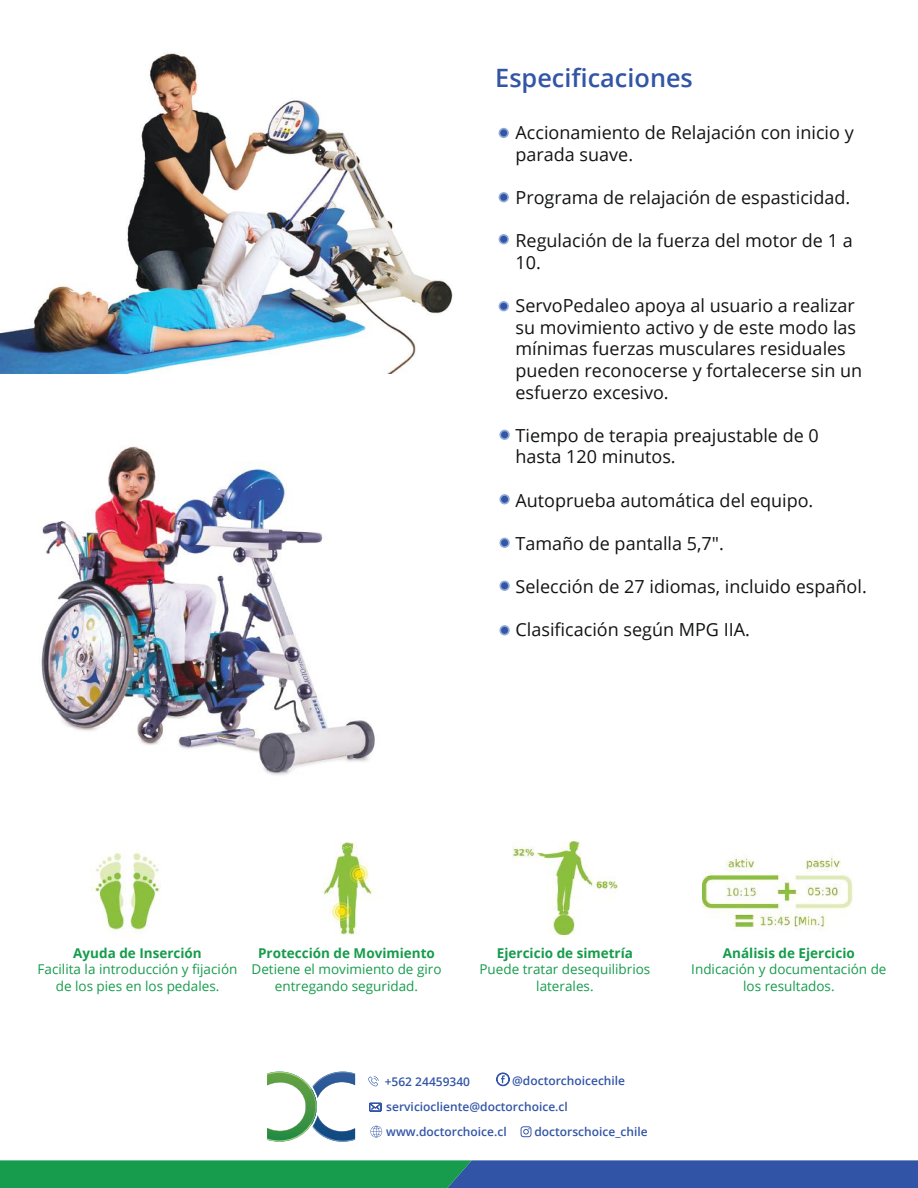
<style>
.page{position:relative;width:918px;height:1188px;background:#fff}
.page>*{position:absolute;margin:0;border:0;box-sizing:border-box;transform-origin:0 0}
.t1{font:600 25.35px "Open Sans";color:#3355a6}
.t2{font:18px/21.6px "Open Sans";color:#121314}
.t3{font:13.5px/16.5px "Open Sans";color:#169c4c;text-align:center}
.t4{font:700 13.5px "Open Sans";color:#169c4c}
.t5{font:600 12px/24.6px "Open Sans";color:#3355a7}
</style>
<div class="page">
<img style="left:0;top:52px;width:453px;height:322px">
<div style="left:499px;top:129px;width:9px;height:8px;background:#3355a6;border-radius:50%"></div>
<div style="left:499px;top:128px;width:10px;height:10px;border:2px solid #90a9d5;border-radius:50%"></div>
<div style="left:499px;top:193px;width:9px;height:9px;background:#3355a6;border-radius:50%"></div>
<div style="left:499px;top:192px;width:10px;height:10px;border:2px solid #90a9d5;border-radius:50%"></div>
<div style="left:499px;top:235px;width:9px;height:9px;background:#3355a6;border-radius:50%"></div>
<div style="left:499px;top:234px;width:10px;height:10px;border:2px solid #90a9d5;border-radius:50%"></div>
<div style="left:499px;top:302px;width:9px;height:9px;background:#3355a6;border-radius:50%"></div>
<div style="left:499px;top:301px;width:10px;height:10px;border:2px solid #90a9d5;border-radius:50%"></div>
<div style="left:500px;top:430px;width:9px;height:9px;background:#3355a6;border-radius:50%"></div>
<div style="left:499px;top:430px;width:11px;height:10px;border:2px solid #90a9d5;border-radius:50%"></div>
<div style="left:500px;top:495px;width:9px;height:9px;background:#3355a6;border-radius:50%"></div>
<div style="left:499px;top:494px;width:11px;height:10px;border:2px solid #90a9d5;border-radius:50%"></div>
<div style="left:500px;top:538px;width:9px;height:9px;background:#3355a6;border-radius:50%"></div>
<div style="left:499px;top:538px;width:11px;height:10px;border:2px solid #90a9d5;border-radius:50%"></div>
<div style="left:500px;top:581px;width:9px;height:9px;background:#3355a6;border-radius:50%"></div>
<div style="left:499px;top:581px;width:11px;height:10px;border:2px solid #90a9d5;border-radius:50%"></div>
<div style="left:500px;top:626px;width:9px;height:9px;background:#3355a6;border-radius:50%"></div>
<div style="left:499px;top:625px;width:11px;height:10px;border:2px solid #90a9d5;border-radius:50%"></div>
<img style="left:512px;top:842px;width:106px;height:93px">
<img style="left:323px;top:842px;width:52px;height:93px">
<img style="left:91px;top:852px;width:70px;height:85px">
<img style="left:702px;top:856px;width:151px;height:75px">
<img style="left:41px;top:446px;width:334px;height:329px">
<svg style="left:0;top:1160px;width:918px;height:28px;background:#267a7a"></svg>
<svg style="left:267px;top:1072px;width:88px;height:70px"></svg>
<svg style="left:369px;top:1103px;width:12px;height:8px"></svg>
<svg style="left:370px;top:1126px;width:12px;height:11px"></svg>
<svg style="left:368px;top:1076px;width:11px;height:10px"></svg>
<svg style="left:496px;top:1073px;width:14px;height:13px"></svg>
<svg style="left:521px;top:1126px;width:10px;height:11px"></svg>
<h1 class="t1" style="left:495px;top:61px;width:199px">Especificaciones</h1>
<p class="t2" style="left:516px;top:122px;width:340px">Accionamiento de Relajación con inicio y parada suave.</p>
<p class="t2" style="left:516px;top:186px;width:336px">Programa de relajación de espasticidad.</p>
<p class="t2" style="left:516px;top:230px;width:339px">Regulación de la fuerza del motor de 1 a<br>10.</p>
<p class="t2" style="left:516px;top:294px;width:348px">ServoPedaleo apoya al usuario a realizar su movimiento activo y de este modo las mínimas fuerzas musculares residuales pueden reconocerse y fortalecerse sin un esfuerzo excesivo.</p>
<p class="t2" style="left:516px;top:424px;width:305px">Tiempo de terapia preajustable de 0 hasta 120 minutos.</p>
<p class="t2" style="left:516px;top:489px;width:299px">Autoprueba automática del equipo.</p>
<p class="t2" style="left:516px;top:532px;width:210px">Tamaño de pantalla 5,7".</p>
<p class="t2" style="left:516px;top:575px;width:353px">Selección de 27 idiomas, incluido español.</p>
<p class="t2" style="left:516px;top:618px;width:236px">Clasificación según MPG IIA.</p>
<p class="t4" style="left:73px;top:943px;width:130px">Ayuda de Inserción</p>
<p class="t3" style="left:38px;top:961px;width:201px">Facilita la introducción y fijación de los pies en los pedales.</p>
<p class="t4" style="left:258px;top:943px;width:178px">Protección de Movimiento</p>
<p class="t3" style="left:252px;top:961px;width:192px">Detiene el movimiento de giro entregando seguridad.</p>
<p class="t4" style="left:497px;top:943px;width:138px">Ejercicio de simetría</p>
<p class="t3" style="left:480px;top:961px;width:172px">Puede tratar desequilibrios laterales.</p>
<p class="t5" style="left:385px;top:1069px;width:87px">+562 24459340</p>
<p class="t5" style="left:512px;top:1068px;width:115px">@doctorchoicechile</p>
<p class="t5" style="left:386px;top:1094px;width:183px">serviciocliente@doctorchoice.cl www.doctorchoice.cl</p>
<p class="t5" style="left:534px;top:1119px;width:115px">doctorschoice_chile</p>
<p class="t4" style="left:723px;top:943px;width:133px">Análisis de Ejercicio</p>
<p class="t3" style="left:691px;top:961px;width:197px">Indicación y documentación de los resultados.</p>
</div>
